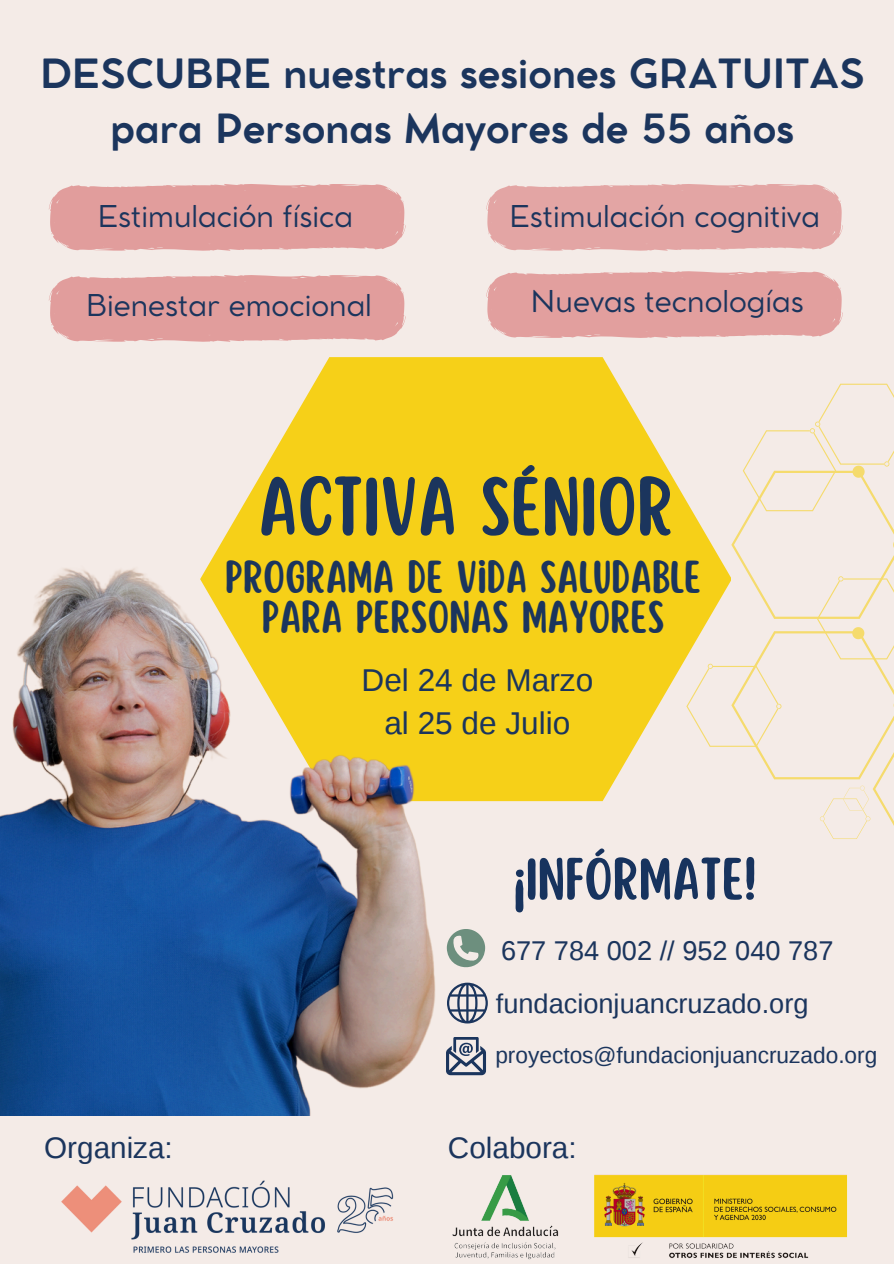
<style>
.page{position:relative;width:894px;height:1264px;background:#fff}
.page>*{position:absolute;margin:0;border:0;box-sizing:border-box;transform-origin:0 0}
.t1{font:73.5px "Scripter";color:#1b355d}
.t2{font:52.5px "Scripter";color:#17335e}
.t3{font:40.5px/39.6px "Scripter";color:#1b355d;text-align:center}
.t4{font:700 39.75px/54.6px "Cocomat Pro";color:#1b355d;text-align:center}
.t5{font:31.5px/42.9px "Liberation Sans";color:#1b355d;text-align:center}
.t6{font:29.7px "Cocomat Pro";color:#1b355d}
.t7{font:29.7px "Liberation Sans";color:#1b355d}
.t8{font:27.15px "Liberation Sans";color:#1b355d}
.t9{font:22.65px "Liberation Sans";color:#1b355d}
</style>
<div class="page">
<div style="left:0;top:0;width:893px;height:1263px;background:#f4ebe7"></div>
<svg style="left:318px;top:357px;width:368px;height:444px;background:#f5d333"></svg>
<img style="left:452px;top:1174px;width:396px;height:86px">
<img style="left:61px;top:1180px;width:333px;height:73px">
<svg style="left:686px;top:383px;width:208px;height:480px"></svg>
<img style="left:0;top:376px;width:487px;height:739px">
<svg style="left:49px;top:184px;width:356px;height:67px;background:#e2a3a1"></svg>
<svg style="left:486px;top:184px;width:356px;height:67px;background:#e4aaa9"></svg>
<svg style="left:49px;top:275px;width:356px;height:67px;background:#e2a3a1"></svg>
<svg style="left:486px;top:271px;width:356px;height:67px;background:#e3a4a3"></svg>
<h5 class="t4" style="left:40px;top:50px;width:826px">DESCUBRE nuestras sesiones GRATUITAS para Personas Mayores de 55 años</h5>
<p class="t6" style="left:97px;top:205px;width:257px">Estimulación física</p>
<p class="t6" style="left:509px;top:205px;width:312px">Estimulación cognitiva</p>
<p class="t6" style="left:86px;top:294px;width:288px">Bienestar emocional</p>
<p class="t6" style="left:530px;top:290px;width:275px">Nuevas tecnologías</p>
<p class="t1" style="left:258px;top:469px;width:416px">ACTIVA SÉNIOR</p>
<p class="t3" style="left:225px;top:559px;width:477px">PROGRAMA DE VIDA SALUDABLE<br>PARA PERSONAS MAYORES</p>
<p class="t5" style="left:361px;top:658px;width:233px">Del 24 de Marzo al 25 de Julio</p>
<h5 class="t2" style="left:513px;top:852px;width:244px">¡INFÓRMATE!</h5>
<p class="t8" style="left:501px;top:935px;width:334px">677 784 002 // 952 040 787</p>
<h5 class="t8" style="left:495px;top:988px;width:314px">fundacionjuancruzado.org</h5>
<h4 class="t9" style="left:495px;top:1042px;width:383px">proyectos@fundacionjuancruzado.org</h4>
<h3 class="t7" style="left:44px;top:1130px;width:130px">Organiza:</h3>
<p class="t7" style="left:448px;top:1130px;width:130px">Colabora:</p>
</div>
